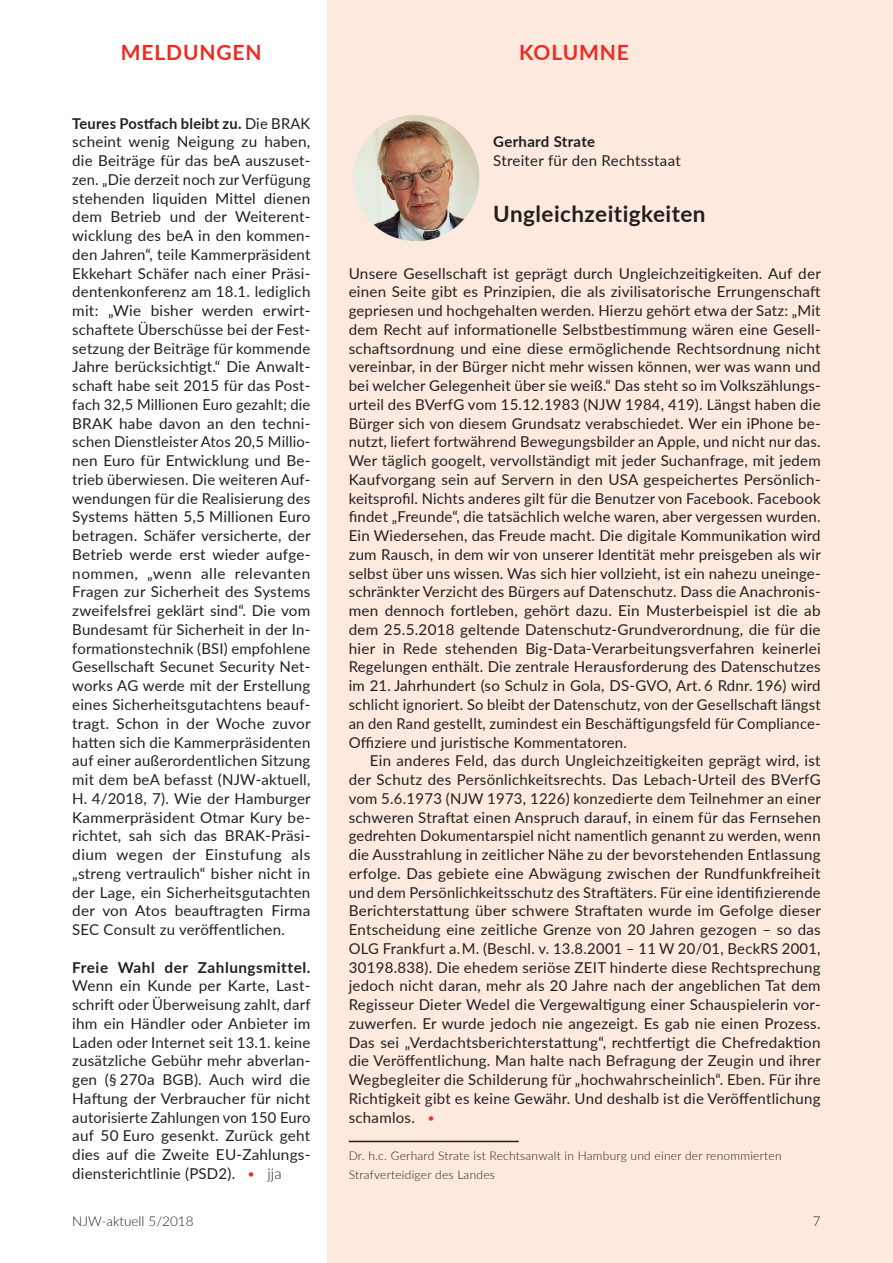
<style>
.page{position:relative;width:893px;height:1263px;background:#fff}
.page>*{position:absolute;margin:0;border:0;box-sizing:border-box;transform-origin:0 0}
.t1{font:700 22.5px "Lato";letter-spacing:.02em;color:#231f20}
.t2{font:700 21px "Lato";letter-spacing:.04em;color:#ee2a23}
.t3{font:15px/18.8px "Lato";letter-spacing:.015em;color:#231f20;text-align:justify}
.t4{font:700 15px "Lato";letter-spacing:.035em;color:#231f20}
.t5{font:700 15px "Lato";letter-spacing:.015em;color:#231f20}
.t6{font:300 13.5px "Lato";color:#231f20}
.t7{font:300 12px/18.8px "Lato";letter-spacing:.02em;color:#231f20}
.s1{font-weight:700}
.s2{font-weight:300;color:#ee2a23}
.s3{font-weight:300}
</style>
<div class="page">
<div style="left:327px;top:0;width:566px;height:1263px;background:#fde9dd"></div>
<svg style="left:349px;top:1141px;width:170px;height:1px"></svg>
<img style="left:353px;top:115px;width:126px;height:126px;border-radius:63px">
<h2 class="t2" style="left:121px;top:36px;width:142px">MELDUNGEN</h2>
<h2 class="t2" style="left:519px;top:36px;width:111px">KOLUMNE</h2>
<p class="t3" style="left:72px;top:113px;width:240px;text-align:left"><span class="s1">Teures Postfach bleibt zu.</span> Die BRAK scheint wenig Neigung zu haben, die Beiträge für das beA auszuset&shy;zen. „Die derzeit noch zur Verfügung stehenden liquiden Mittel dienen dem Betrieb und der Weiterent&shy;wicklung des beA in den kommen&shy;den Jahren“, teile Kammerpräsident Ekkehart Schäfer nach einer Präsi&shy;dentenkonferenz am 18.1. lediglich mit: „Wie bisher werden erwirt&shy;schaftete Überschüsse bei der Fest&shy;setzung der Beiträge für kommende Jahre berücksichtigt.“ Die Anwalt&shy;schaft habe seit 2015 für das Post&shy;fach 32,5 Millionen Euro gezahlt; die BRAK habe davon an den techni&shy;schen Dienstleister Atos 20,5 Millio&shy;nen Euro für Entwicklung und Be&shy;trieb überwiesen. Die weiteren Auf&shy;wendungen für die Realisierung des Systems hätten 5,5 Millionen Euro betragen. Schäfer versicherte, der Betrieb werde erst wieder aufge&shy;nommen, „wenn alle relevanten Fragen zur Sicherheit des Systems zweifelsfrei geklärt sind“. Die vom Bundesamt für Sicherheit in der In&shy;formationstechnik (BSI) empfohlene Gesellschaft Secunet Security Net&shy;works AG werde mit der Erstellung eines Sicherheitsgutachtens beauf&shy;tragt. Schon in der Woche zuvor hatten sich die Kammerpräsidenten auf einer außerordentlichen Sitzung mit dem beA befasst (NJW-aktuell, H. 4/2018, 7). Wie der Hamburger Kammerpräsident Otmar Kury be&shy;richtet, sah sich das BRAK-Präsi&shy;dium wegen der Einstufung als „streng vertraulich“ bisher nicht in der Lage, ein Sicherheitsgutachten der von Atos beauftragten Firma SEC Consult zu veröffentlichen.</p>
<p class="t4" style="left:72px;top:956px;width:240px">Freie Wahl der Zahlungsmittel.</p>
<p class="t3" style="left:72px;top:976px;width:240px;text-align:left">Wenn ein Kunde per Karte, Last&shy;schrift oder Überweisung zahlt, darf ihm ein Händler oder Anbieter im Laden oder Internet seit 13.1. keine zusätzliche Gebühr mehr abverlan&shy;gen (§ 270a BGB). Auch wird die Haftung der Verbraucher für nicht autorisierte Zahlungen von 150 Euro auf 50 Euro gesenkt. Zurück geht dies auf die Zweite EU-Zahlungs&shy;diensterichtlinie (PSD2). <span class="s2">•</span> <span class="s3">jja</span></p>
<p class="t5" style="left:493px;top:131px;width:103px">Gerhard Strate</p>
<p class="t3" style="left:493px;top:151px;width:189px">Streiter für den Rechtsstaat</p>
<h1 class="t1" style="left:493px;top:198px;width:214px">Ungleichzeitigkeiten</h1>
<p class="t3" style="left:349px;top:263px;width:474px">Unsere Gesellschaft ist geprägt durch Ungleichzeitigkeiten. Auf der einen Seite gibt es Prinzipien, die als zivilisatorische Errungenschaft gepriesen und hochgehalten werden. Hierzu gehört etwa der Satz: „Mit dem Recht auf informationelle Selbstbestimmung wären eine Gesell&shy;schaftsordnung und eine diese ermöglichende Rechtsordnung nicht vereinbar, in der Bürger nicht mehr wissen können, wer was wann und bei welcher Gelegenheit über sie weiß.“ Das steht so im Volkszählungs&shy;urteil des BVerfG vom 15.12.1983 (NJW 1984, 419). Längst haben die Bürger sich von diesem Grundsatz verabschiedet. Wer ein iPhone be&shy;nutzt, liefert fortwährend Bewegungsbilder an Apple, und nicht nur das.<br>Wer täglich googelt, vervollständigt mit jeder Suchanfrage, mit jedem Kaufvorgang sein auf Servern in den USA gespeichertes Persönlich&shy;keitsprofil. Nichts anderes gilt für die Benutzer von Facebook. Facebook findet „Freunde“, die tatsächlich welche waren, aber vergessen wurden.<br>Ein Wiedersehen, das Freude macht. Die digitale Kommunikation wird zum Rausch, in dem wir von unserer Identität mehr preisgeben als wir selbst über uns wissen. Was sich hier vollzieht, ist ein nahezu uneinge&shy;schränkter Verzicht des Bürgers auf Datenschutz. Dass die Anachronis&shy;men dennoch fortleben, gehört dazu. Ein Musterbeispiel ist die ab dem 25.5.2018 geltende Datenschutz-Grundverordnung, die für die hier in Rede stehenden Big-Data-Verarbeitungsverfahren keinerlei Regelungen enthält. Die zentrale Herausforderung des Datenschutzes im 21. Jahrhundert (so Schulz in Gola, DS-GVO, Art. 6 Rdnr. 196) wird schlicht ignoriert. So bleibt der Datenschutz, von der Gesellschaft längst an den Rand gestellt, zumindest ein Beschäftigungsfeld für Compliance-Offiziere und juristische Kommentatoren.</p>
<p class="t3" style="left:349px;top:751px;width:474px;text-indent:21px">Ein anderes Feld, das durch Ungleichzeitigkeiten geprägt wird, ist der Schutz des Persönlichkeitsrechts. Das Lebach-Urteil des BVerfG vom 5.6.1973 (NJW 1973, 1226) konzedierte dem Teilnehmer an einer schweren Straftat einen Anspruch darauf, in einem für das Fernsehen gedrehten Dokumentarspiel nicht namentlich genannt zu werden, wenn die Ausstrahlung in zeitlicher Nähe zu der bevorstehenden Entlassung erfolge. Das gebiete eine Abwägung zwischen der Rundfunkfreiheit und dem Persönlichkeitsschutz des Straftäters. Für eine identifizierende Berichterstattung über schwere Straftaten wurde im Gefolge dieser Entscheidung eine zeitliche Grenze von 20 Jahren gezogen – so das OLG Frankfurt a. M. (Beschl. v. 13.8.2001 – 11 W 20/01, BeckRS 2001, 30198.838). Die ehedem seriöse ZEIT hinderte diese Rechtsprechung jedoch nicht daran, mehr als 20 Jahre nach der angeblichen Tat dem Regisseur Dieter Wedel die Vergewaltigung einer Schauspielerin vor&shy;zuwerfen. Er wurde jedoch nie angezeigt. Es gab nie einen Prozess.<br>Das sei „Verdachtsberichterstattung“, rechtfertigt die Chefredaktion die Veröffentlichung. Man halte nach Befragung der Zeugin und ihrer Wegbegleiter die Schilderung für „hochwahrscheinlich“. Eben. Für ihre Richtigkeit gibt es keine Gewähr. Und deshalb ist die Veröffentlichung schamlos. <span class="s2">•</span></p>
<p class="t7" style="left:349px;top:1146px;width:434px">Dr. h.c. Gerhard Strate ist Rechtsanwalt in Hamburg und einer der renommierten<br>Strafverteidiger des Landes</p>
<p class="t6" style="left:72px;top:1211px;width:123px">NJW-aktuell 5/2018</p>
<p class="t6" style="left:813px;top:1211px;width:9px">7</p>
</div>
